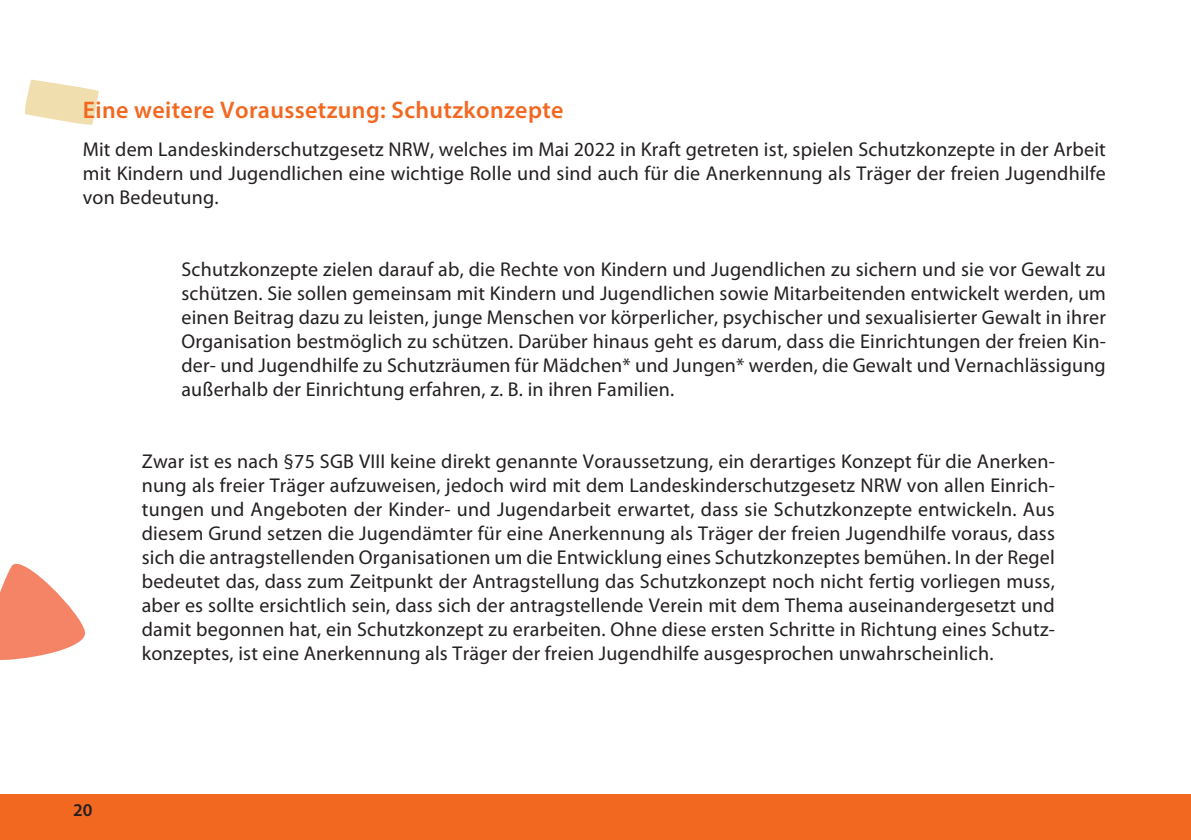
<style>
.page{position:relative;width:1191px;height:840px;background:#fff}
.page>*{position:absolute;margin:0;border:0;box-sizing:border-box;transform-origin:0 0}
.Headline_ZwÜ{font:600 24px "Myriad Pro";letter-spacing:.015em;color:#f36821}
.Fließtext{font:20px/24px "Myriad Pro";letter-spacing:.01em;color:#231f20;text-align:justify}
.t1{font:600 18px "Myriad Pro";color:#231f20}
</style>
<div class="page">
<div style="left:0;top:794px;width:1191px;height:45px;background:#f36821"></div>
<svg style="left:0;top:563px;width:85px;height:97px"></svg>
<svg style="left:25px;top:79px;width:74px;height:46px"></svg>
<p class="Headline_ZwÜ" style="left:83px;top:95px;width:482px">Eine weitere Voraussetzung: Schutzkonzepte</p>
<p class="Fließtext" style="left:83px;top:136px;width:1024px">Mit dem Landeskinderschutzgesetz NRW, welches im Mai 2022 in Kraft getreten ist, spielen Schutzkonzepte in der Arbeit mit Kindern und Jugendlichen eine wichtige Rolle und sind auch für die Anerkennung als Träger der freien Jugendhilfe von Bedeutung.</p>
<p class="Fließtext" style="left:181px;top:256px;width:926px">Schutzkonzepte zielen darauf ab, die Rechte von Kindern und Jugendlichen zu sichern und sie vor Gewalt zu schützen. Sie sollen gemeinsam mit Kindern und Jugendlichen sowie Mitarbeitenden entwickelt werden, um einen Beitrag dazu zu leisten, junge Menschen vor körperlicher, psychischer und sexualisierter Gewalt in ihrer Organisation bestmöglich zu schützen. Darüber hinaus geht es darum, dass die Einrichtungen der freien Kin&shy;der- und Jugendhilfe zu Schutzräumen für Mädchen* und Jungen* werden, die Gewalt und Vernachlässigung außerhalb der Einrichtung erfahren, z. B. in ihren Familien.</p>
<p class="Fließtext" style="left:142px;top:448px;width:914px">Zwar ist es nach §75 SGB VIII keine direkt genannte Voraussetzung, ein derartiges Konzept für die Anerken&shy;nung als freier Träger aufzuweisen, jedoch wird mit dem Landeskinderschutzgesetz NRW von allen Einrich&shy;tungen und Angeboten der Kinder- und Jugendarbeit erwartet, dass sie Schutzkonzepte entwickeln. Aus diesem Grund setzen die Jugendämter für eine Anerkennung als Träger der freien Jugendhilfe voraus, dass sich die antragstellenden Organisationen um die Entwicklung eines Schutzkonzeptes bemühen. In der Regel bedeutet das, dass zum Zeitpunkt der Antragstellung das Schutzkonzept noch nicht fertig vorliegen muss, aber es sollte ersichtlich sein, dass sich der antragstellende Verein mit dem Thema auseinandergesetzt und damit begonnen hat, ein Schutzkonzept zu erarbeiten. Ohne diese ersten Schritte in Richtung eines Schutz&shy;konzeptes, ist eine Anerkennung als Träger der freien Jugendhilfe ausgesprochen unwahrscheinlich.</p>
<p class="t1" style="left:73px;top:797px;width:21px">20</p>
</div>
